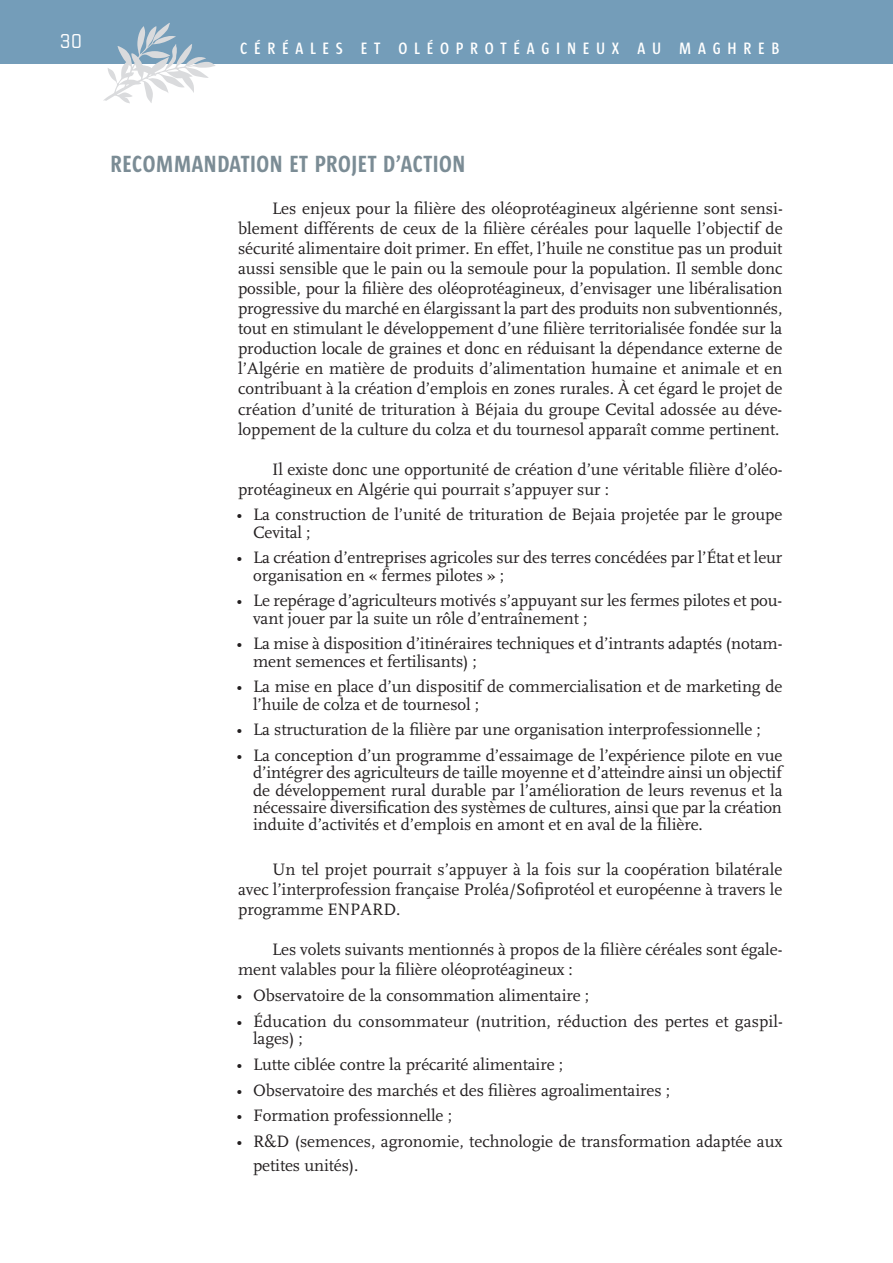
<style>
.page{position:relative;width:893px;height:1263px;background:#fff}
.page>*{position:absolute;margin:0;border:0;box-sizing:border-box;transform-origin:0 0}
.t1{font:700 24px "Sun Cd";letter-spacing:.09em;color:#7b8c95}
.t2{font:21px "Stratum No 2";color:#fff}
.t3{font:17.25px/20.1px "Scala";letter-spacing:-.005em;color:#231f20}
.t4{font:600 16.8px "Sun Cd";letter-spacing:.4em;color:#fff}
</style>
<div class="page">
<div style="left:0;top:0;width:893px;height:64px;background:#749db9"></div>
<img style="left:103px;top:26px;width:63px;height:75px">
<p class="t2" style="left:60px;top:30px;width:24px">30</p>
<p class="t4" style="left:240px;top:40px;width:541px">CÉRÉALES ET OLÉOPROTÉAGINEUX AU MAGHREB</p>
<h1 class="t1" style="left:111px;top:151px;width:356px">RECOMMANDATION ET PROJET D’ACTION</h1>
<p class="t3" style="left:238px;top:199px;width:546px;text-align:justify;text-indent:34px">Les enjeux pour la filière des oléoprotéagineux algérienne sont sensi&shy;blement différents de ceux de la filière céréales pour laquelle l’objectif de sécurité alimentaire doit primer. En effet, l’huile ne constitue pas un produit aussi sensible que le pain ou la semoule pour la population. Il semble donc possible, pour la filière des oléoprotéagineux, d’envisager une libéralisation progressive du marché en élargissant la part des produits non subventionnés, tout en stimulant le développement d’une filière territorialisée fondée sur la production locale de graines et donc en réduisant la dépendance externe de l’Algérie en matière de produits d’alimentation humaine et animale et en contribuant à la création d’emplois en zones rurales. À cet égard le projet de création d’unité de trituration à Béjaia du groupe Cevital adossée au déve&shy;loppement de la culture du colza et du tournesol apparaît comme pertinent.</p>
<p class="t3" style="left:238px;top:459px;width:546px;text-indent:34px">Il existe donc une opportunité de création d’une véritable filière d’oléo&shy;protéagineux en Algérie qui pourrait s’appuyer sur :</p>
<p class="t3" style="left:253px;top:506px;width:531px;line-height:17.2px;text-indent:-17px">• La construction de l’unité de trituration de Bejaia projetée par le groupe<br>Cevital ;</p>
<p class="t3" style="left:253px;top:549px;width:531px;line-height:17.2px;text-indent:-17px">• La création d’entreprises agricoles sur des terres concédées par l’État et leur organisation en « fermes pilotes » ;</p>
<p class="t3" style="left:253px;top:592px;width:531px;line-height:17.2px;text-indent:-17px">• Le repérage d’agriculteurs motivés s’appuyant sur les fermes pilotes et pou&shy;vant jouer par la suite un rôle d’entraînement ;</p>
<p class="t3" style="left:253px;top:635px;width:531px;line-height:17.2px;text-indent:-17px">• La mise à disposition d’itinéraires techniques et d’intrants adaptés (notam&shy;ment semences et fertilisants) ;</p>
<p class="t3" style="left:253px;top:678px;width:531px;line-height:17.2px;text-indent:-17px">• La mise en place d’un dispositif de commercialisation et de marketing de l’huile de colza et de tournesol ;</p>
<p class="t3" style="left:237px;top:720px;width:526px">• La structuration de la filière par une organisation interprofessionnelle ;</p>
<p class="t3" style="left:253px;top:747px;width:531px;line-height:17.2px;text-align:justify;text-indent:-17px">• La conception d’un programme d’essaimage de l’expérience pilote en vue d’intégrer des agriculteurs de taille moyenne et d’atteindre ainsi un objectif de développement rural durable par l’amélioration de leurs revenus et la nécessaire diversification des systèmes de cultures, ainsi que par la création induite d’activités et d’emplois en amont et en aval de la filière.</p>
<p class="t3" style="left:238px;top:860px;width:546px;text-align:justify;text-indent:34px">Un tel projet pourrait s’appuyer à la fois sur la coopération bilatérale avec l’interprofession française Proléa/Sofiprotéol et européenne à travers le programme ENPARD.</p>
<p class="t3" style="left:238px;top:940px;width:546px;text-indent:34px">Les volets suivants mentionnés à propos de la filière céréales sont égale&shy;ment valables pour la filière oléoprotéagineux :</p>
<p class="t3" style="left:237px;top:986px;width:354px">• Observatoire de la consommation alimentaire ;</p>
<p class="t3" style="left:253px;top:1013px;width:531px;line-height:17.2px;text-indent:-17px">• Éducation du consommateur (nutrition, réduction des pertes et gaspil&shy;lages) ;</p>
<p class="t3" style="left:237px;top:1054px;width:328px">• Lutte ciblée contre la précarité alimentaire ;</p>
<p class="t3" style="left:237px;top:1080px;width:435px">• Observatoire des marchés et des filières agroalimentaires ;</p>
<p class="t3" style="left:237px;top:1106px;width:217px">• Formation professionnelle ;</p>
<p class="t3" style="left:253px;top:1130px;width:531px;line-height:24px;text-indent:-17px">• R&amp;D (semences, agronomie, technologie de transformation adaptée aux petites unités).</p>
</div>
